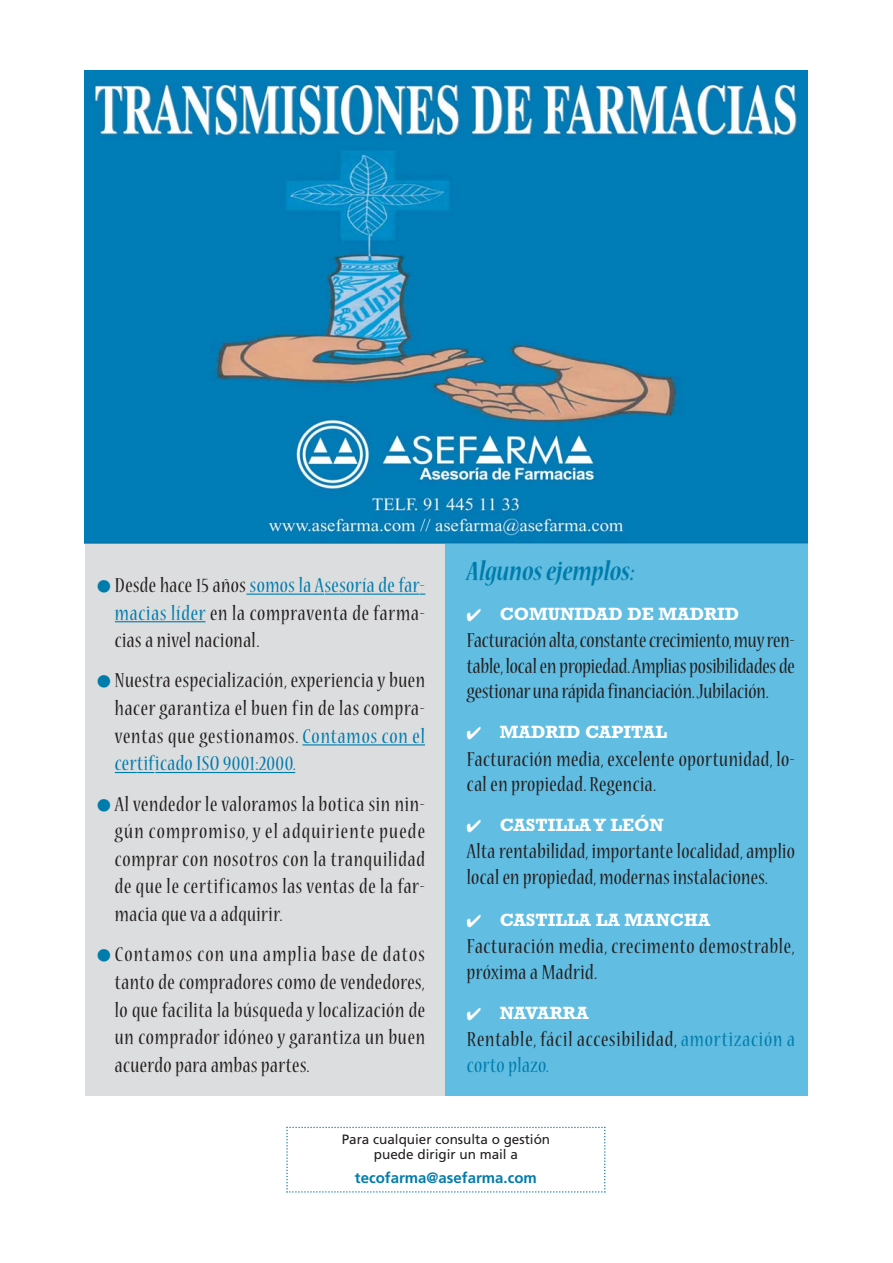
<style>
.page{position:relative;width:893px;height:1263px;background:#fff}
.page>*{position:absolute;margin:0;border:0;box-sizing:border-box;transform-origin:0 0}
.t1{font:italic 700 condensed 30px "Nueva Std";color:#007cac}
.t2{font:condensed 22.5px/27.6px "Nueva Std";letter-spacing:.02em;color:#231f20;text-align:justify}
.t3{font:condensed 22.5px/25.5px "Nueva Std";letter-spacing:.04em;color:#231f20}
.t4{font:700 18px "Rockwell";color:#fff}
.t5{font:700 15px "Frutiger";color:#007cac}
.t6{font:13.5px/15px "Frutiger";color:#231f20;text-align:center}
.s1{color:#007cac}
</style>
<div class="page">
<div style="left:85px;top:543px;width:361px;height:553px;background:#dcddde"></div>
<hr style="left:246px;top:594px;width:69px;height:1px;background:#007cac">
<svg style="left:315px;top:594px;width:47px;height:1px"></svg>
<hr style="left:362px;top:594px;width:43px;height:1px;background:#007cac">
<svg style="left:404px;top:594px;width:21px;height:1px"></svg>
<hr style="left:115px;top:621px;width:91px;height:1px;background:#007cac">
<hr style="left:302px;top:744px;width:36px;height:1px;background:#007cac">
<hr style="left:338px;top:744px;width:52px;height:1px;background:#007cac">
<hr style="left:389px;top:744px;width:36px;height:1px;background:#007cac">
<svg style="left:115px;top:772px;width:39px;height:1px"></svg>
<hr style="left:155px;top:772px;width:47px;height:1px;background:#007cac">
<hr style="left:202px;top:772px;width:92px;height:1px;background:#007cac">
<div style="left:446px;top:543px;width:362px;height:553px;background:#61bde1"></div>
<img style="left:85px;top:71px;width:723px;height:472px">
<svg style="left:286px;top:1127px;width:320px;height:66px"></svg>
<p class="t2" style="left:115px;top:572px;width:312px;text-indent:-17px"><span class="s1">●</span> Desde hace 15 años <span class="s1">somos la Asesoría de far&shy;macias líder</span> en la compraventa de farma&shy;cias a nivel nacional.</p>
<p class="t2" style="left:115px;top:668px;width:312px;text-indent:-17px"><span class="s1">●</span> Nuestra especialización, experiencia y buen hacer garantiza el buen fin de las compra&shy;ventas que gestionamos.<span class="s1">Contamos con el certificado ISO 9001:2000.</span></p>
<p class="t2" style="left:115px;top:791px;width:312px;text-indent:-17px"><span class="s1">●</span> Al vendedor le valoramos la botica sin nin&shy;gún compromiso, y el adquiriente puede comprar con nosotros con la tranquilidad de que le certificamos las ventas de la far&shy;macia que va a adquirir.</p>
<p class="t2" style="left:115px;top:941px;width:312px;text-indent:-17px"><span class="s1">●</span> Contamos con una amplia base de datos tanto de compradores como de vendedores, lo que facilita la búsqueda y localización de un comprador idóneo y garantiza un buen acuerdo para ambas partes.</p>
<h1 class="t1" style="left:467px;top:558px;width:169px">Algunos ejemplos:</h1>
<p class="t4" style="left:467px;top:607px;width:274px">✔ COMUNIDAD DE MADRID</p>
<p class="t2" style="left:467px;top:628px;width:330px;line-height:25.5px">Facturación alta,constante crecimiento,muyren&shy;table,local en propiedad.Amplias posibilidades de gestionaruna rápida financiación.Jubilación.</p>
<p class="t4" style="left:467px;top:726px;width:202px">✔ MADRID CAPITAL</p>
<p class="t2" style="left:467px;top:747px;width:330px;line-height:25.5px">Facturación media, excelente oportunidad, lo&shy;cal en propiedad. Regencia.</p>
<p class="t4" style="left:467px;top:818px;width:198px">✔ CASTILLA Y LEÓN</p>
<p class="t2" style="left:467px;top:840px;width:329px;line-height:25.5px">Alta rentabilidad, importante localidad, amplio local en propiedad,modernas instalaciones.</p>
<p class="t4" style="left:467px;top:913px;width:245px">✔ CASTILLA LA MANCHA</p>
<p class="t2" style="left:467px;top:935px;width:330px;line-height:25.5px">Facturación media, crecimento demostrable, próxima a Madrid.</p>
<p class="t4" style="left:467px;top:1006px;width:123px">✔ NAVARRA</p>
<p class="t3" style="left:467px;top:1027px;width:329px">Rentable, fácil accesibilidad,<span class="s1">amortización a corto plazo.</span></p>
<p class="t6" style="left:342px;top:1132px;width:210px">Para cualquier consulta o gestión puede dirigir un mail a</p>
<p class="t5" style="left:355px;top:1171px;width:184px">tecofarma@asefarma.com</p>
</div>
